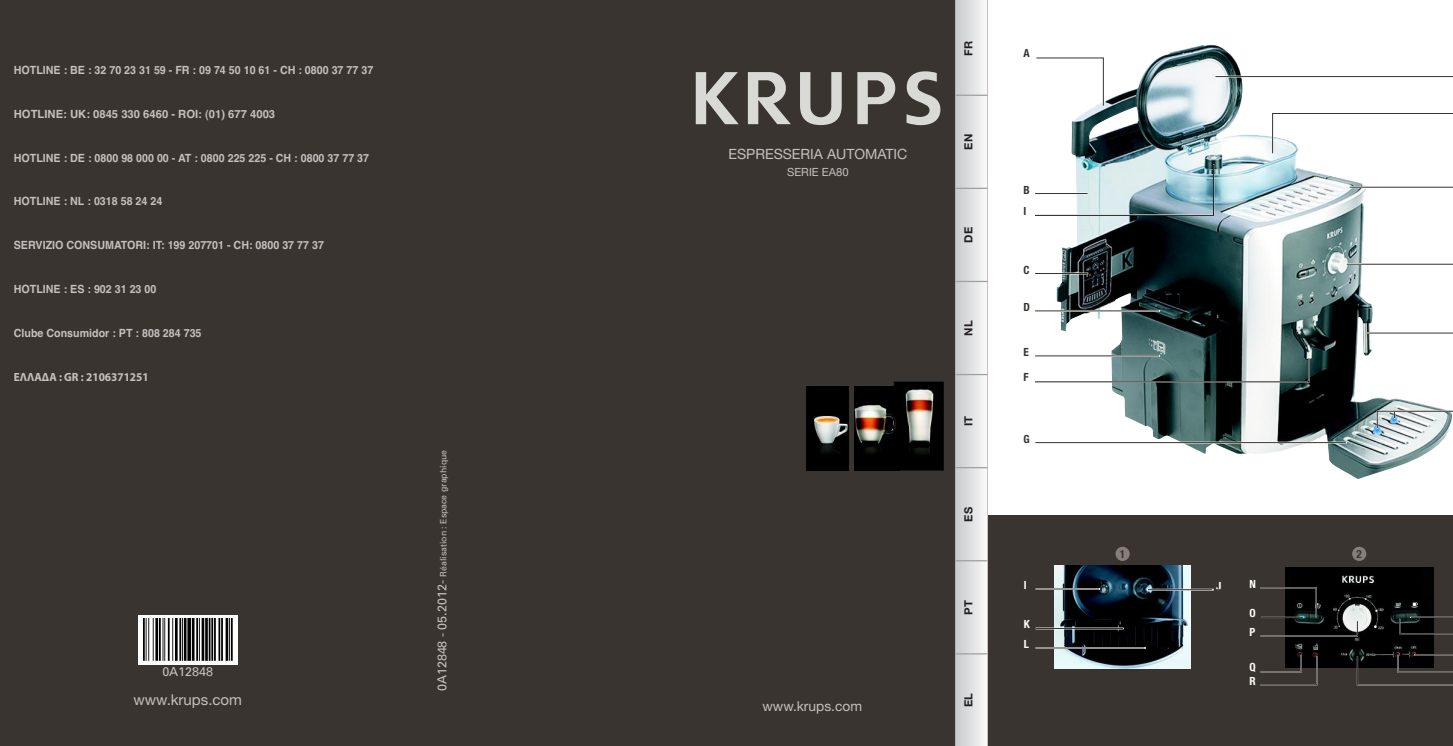
<style>
.page{position:relative;width:1453px;height:746px;background:#fff}
.page>*{position:absolute;margin:0;border:0;box-sizing:border-box;transform-origin:0 0}
.t1{font:15px "Helvetica Neue";color:#c5c0be}
.t2{font:14.12px "Helvetica Neue";color:#c5c0be}
.t3{font:13.75px "Helvetica Neue";color:#c5c0be}
.t4{font:12.5px "Univers";color:#c5c0be}
.t5{font:700 11.88px "Myriad Pro";color:#c5c0be;scale:.95 1}
.t6{font:700 11.25px "Helvetica";color:#c5c0be;scale:.95 1}
.t7{font:700 11.25px "Helvetica";color:#c5c0be}
.t8{font:700 11.25px "Helvetica Neue";color:#231f20}
.t9{font:700 condensed 11.25px "Helvetica Neue";color:#393430}
.t10{font:11.25px "Helvetica Neue";color:#c5c0be}
.t11{font:700 condensed 11.25px/19.5px "Helvetica Neue";color:#fff}
.t12{font:8.75px "Univers";color:#c5c0be}
.s1{font-size:12.5px}
</style>
<div class="page">
<div style="left:987px;top:515px;width:466px;height:230px;background:#393430"></div>
<div style="left:0;top:0;width:463px;height:745px;background:#393430"></div>
<svg style="left:138px;top:614px;width:99px;height:50px"></svg>
<div style="left:463px;top:0;width:524px;height:745px;background:#393430"></div>
<svg style="left:696px;top:72px;width:42px;height:52px"></svg>
<svg style="left:748px;top:72px;width:43px;height:52px"></svg>
<svg style="left:857px;top:72px;width:38px;height:52px"></svg>
<svg style="left:800px;top:72px;width:41px;height:53px"></svg>
<svg style="left:906px;top:71px;width:34px;height:54px"></svg>
<img style="left:806px;top:387px;width:88px;height:83px">
<img style="left:894px;top:381px;width:49px;height:89px">
<div style="left:955px;top:0;width:32px;height:745px;background:linear-gradient(to right,#c7c8cb,#f7f7f9)"></div>
<hr style="left:955px;top:95px;width:32px;height:1px;background:#9d9fa2">
<hr style="left:955px;top:188px;width:32px;height:1px;background:#9d9fa2">
<hr style="left:955px;top:281px;width:32px;height:1px;background:#9d9fa2">
<hr style="left:955px;top:374px;width:32px;height:1px;background:#9d9fa2">
<hr style="left:955px;top:467px;width:32px;height:1px;background:#9d9fa2">
<hr style="left:955px;top:560px;width:32px;height:1px;background:#9d9fa2">
<hr style="left:955px;top:653px;width:32px;height:1px;background:#9d9fa2">
<img style="left:144px;top:618px;width:88px;height:42px">
<img style="left:1056px;top:44px;width:396px;height:435px">
<hr style="left:1347px;top:186px;width:106px;height:2px;background:#fff">
<hr style="left:1349px;top:187px;width:104px;height:1px;background:#393430">
<hr style="left:1366px;top:332px;width:87px;height:2px;background:#fff">
<hr style="left:1366px;top:332px;width:87px;height:1px;background:#393430">
<svg style="left:1376px;top:410px;width:77px;height:20px"></svg>
<hr style="left:1345px;top:263px;width:108px;height:2px;background:#fff">
<hr style="left:1346px;top:264px;width:107px;height:1px;background:#393430">
<svg style="left:1036px;top:57px;width:68px;height:50px"></svg>
<hr style="left:1035px;top:272px;width:53px;height:2px;background:#fff">
<hr style="left:1035px;top:273px;width:52px;height:1px;background:#393430">
<hr style="left:1035px;top:310px;width:125px;height:2px;background:#fff">
<hr style="left:1035px;top:310px;width:124px;height:1px;background:#393430">
<hr style="left:1035px;top:355px;width:125px;height:1px;background:#fff">
<hr style="left:1035px;top:355px;width:124px;height:1px;background:#393430">
<hr style="left:1035px;top:441px;width:311px;height:2px;background:#fff">
<hr style="left:1035px;top:442px;width:310px;height:1px;background:#393430">
<svg style="left:1035px;top:357px;width:275px;height:26px"></svg>
<svg style="left:1035px;top:163px;width:180px;height:53px"></svg>
<hr style="left:1215px;top:76px;width:238px;height:1px;background:#393430">
<svg style="left:1271px;top:112px;width:182px;height:42px"></svg>
<div style="left:1115px;top:546px;width:14px;height:14px;background:#867e7b;border-radius:50%"></div>
<img style="left:1054px;top:565px;width:136px;height:103px">
<hr style="left:1035px;top:588px;width:65px;height:1px;background:#fff">
<hr style="left:1035px;top:588px;width:64px;height:1px;background:#393430">
<hr style="left:1035px;top:627px;width:88px;height:2px;background:#fff">
<hr style="left:1035px;top:628px;width:88px;height:1px;background:#393430">
<hr style="left:1035px;top:646px;width:110px;height:2px;background:#fff">
<hr style="left:1035px;top:647px;width:109px;height:1px;background:#393430">
<hr style="left:1147px;top:588px;width:66px;height:2px;background:#fff">
<hr style="left:1148px;top:589px;width:64px;height:1px;background:#393430">
<div style="left:1352px;top:546px;width:14px;height:14px;background:#867e7b;border-radius:50%"></div>
<img style="left:1285px;top:567px;width:148px;height:100px">
<hr style="left:1407px;top:616px;width:46px;height:1px;background:#393430">
<hr style="left:1409px;top:616px;width:44px;height:1px;background:#fff">
<hr style="left:1411px;top:616px;width:42px;height:1px;background:#393430">
<svg style="left:1260px;top:586px;width:98px;height:51px"></svg>
<svg style="left:1260px;top:653px;width:58px;height:32px"></svg>
<svg style="left:1356px;top:653px;width:97px;height:32px"></svg>
<svg style="left:1398px;top:617px;width:55px;height:17px"></svg>
<p class="t6" style="left:14px;top:66px;width:380px">HOTLINE : BE : 32 70 23 31 59 - FR : 09 74 50 10 61 - CH : 0800 37 77 37</p>
<p class="t7" style="left:14px;top:110px;width:263px">HOTLINE: UK: 0845 330 6460 - ROI: (01) 677 4003</p>
<p class="t6" style="left:14px;top:153px;width:375px">HOTLINE : DE : 0800 98 000 00 - AT : 0800 225 225 - CH : 0800 37 77 37</p>
<p class="t6" style="left:14px;top:197px;width:158px">HOTLINE : NL : 0318 58 24 24</p>
<p class="t6" style="left:14px;top:241px;width:328px">SERVIZIO CONSUMATORI: IT: 199 207701 - CH: 0800 37 77 37</p>
<p class="t6" style="left:14px;top:285px;width:152px">HOTLINE : ES : 902 31 23 00</p>
<p class="t6" style="left:14px;top:328px;width:199px">Clube Consumidor : PT : 808 284 735</p>
<p class="t5" style="left:14px;top:369px;width:144px">ΕΛΛΑΔΑ : GR : 2106371251</p>
<p class="t4" style="left:162px;top:667px;width:52px">0A12848</p>
<h1 class="t1" style="left:133px;top:693px;width:110px">www.krups.com</h1>
<p class="t12" style="left:440px;top:691px;width:243px;rotate:-90deg"><span class="s1">0A12848 - 05.2012-</span> Réalisation : Espace graphique</p>
<p class="t2" style="left:728px;top:146px;width:180px">ESPRESSERIA AUTOMATIC</p>
<p class="t10" style="left:787px;top:165px;width:63px">SERIE EA80</p>
<p class="t3" style="left:762px;top:698px;width:101px">www.krups.com</p>
<p class="t8" style="left:964px;top:56px;width:16px;rotate:-90deg">FR</p>
<p class="t8" style="left:964px;top:149px;width:17px;rotate:-90deg">EN</p>
<p class="t8" style="left:964px;top:242px;width:17px;rotate:-90deg">DE</p>
<p class="t8" style="left:964px;top:335px;width:16px;rotate:-90deg">NL</p>
<p class="t8" style="left:964px;top:426px;width:12px;rotate:-90deg">IT</p>
<p class="t8" style="left:964px;top:521px;width:16px;rotate:-90deg">ES</p>
<p class="t8" style="left:964px;top:614px;width:16px;rotate:-90deg">PT</p>
<p class="t8" style="left:964px;top:707px;width:15px;rotate:-90deg">EL</p>
<p class="t9" style="left:1023px;top:49px;width:8px">A</p>
<p class="t9" style="left:1023px;top:186px;width:8px">B</p>
<p class="t9" style="left:1023px;top:207px;width:4px">I</p>
<p class="t9" style="left:1023px;top:266px;width:8px">C</p>
<p class="t9" style="left:1023px;top:303px;width:8px">D</p>
<p class="t9" style="left:1023px;top:348px;width:7px">E</p>
<p class="t9" style="left:1023px;top:373px;width:7px">F</p>
<p class="t9" style="left:1023px;top:435px;width:8px">G</p>
<p class="t11" style="left:1024px;top:576px;width:4px">I</p>
<p class="t11" style="left:1024px;top:615px;width:8px">K<br>L</p>
<p class="t9" style="left:1120px;top:549px;width:7px">1</p>
<p class="t11" style="left:1216px;top:576px;width:7px">J</p>
<p class="t11" style="left:1249px;top:575px;width:8px">N</p>
<p class="t11" style="left:1249px;top:604px;width:8px">O</p>
<p class="t11" style="left:1249px;top:623px;width:7px">P</p>
<p class="t11" style="left:1249px;top:661px;width:8px;line-height:13.2px">Q<br>R</p>
<p class="t9" style="left:1356px;top:549px;width:7px">2</p>
</div>
